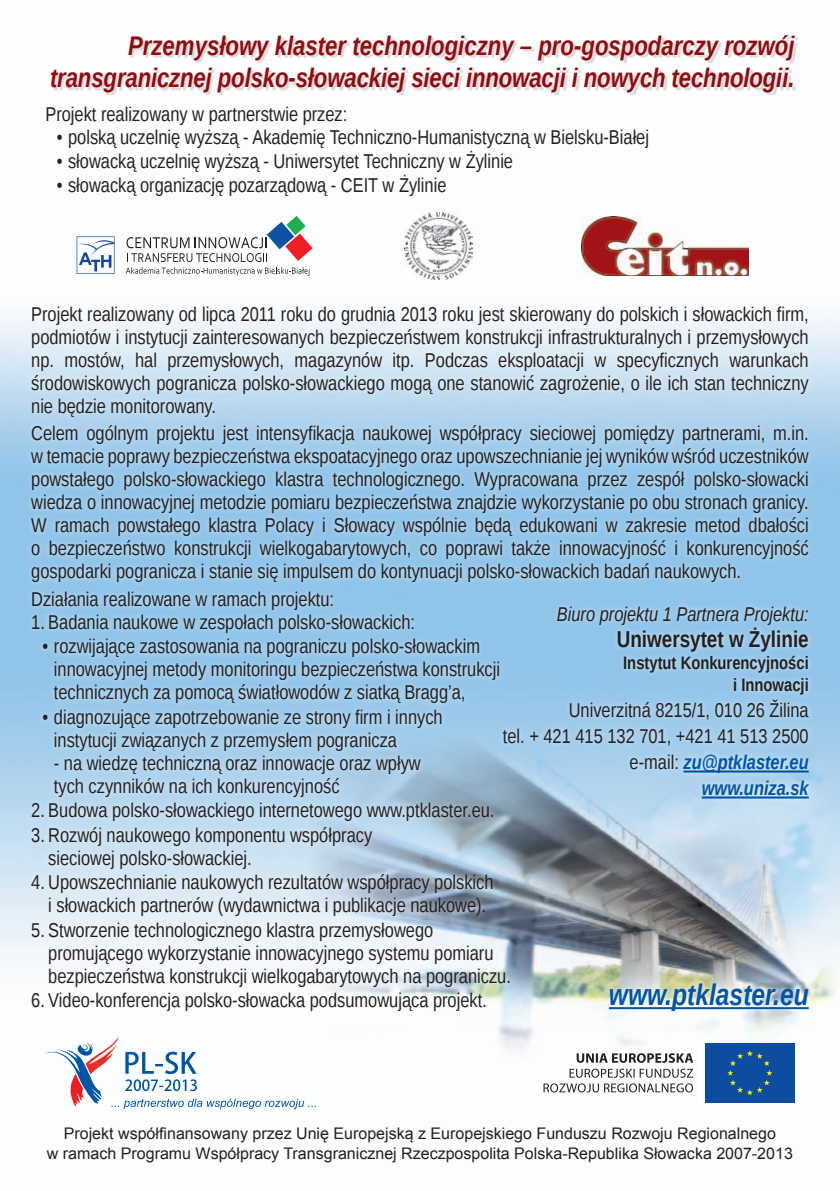
<style>
.page{position:relative;width:840px;height:1191px;background:#fff}
.page>*{position:absolute;margin:0;border:0;box-sizing:border-box;transform-origin:0 0}
.t1{font:italic 700 30px "Liberation Sans Narrow";color:#0154a6}
.t2{font:italic 700 27px/32px "Liberation Sans Narrow";letter-spacing:-.005em;color:#910b0f;text-align:right}
.t3{font:700 23px "Liberation Sans Narrow";color:#231f20}
.t4{font:20px/23px "Liberation Sans Narrow";color:#231f20}
.t5{font:italic 20px "Liberation Sans Narrow";color:#231f20}
.t6{font:700 18px/22px "Liberation Sans Narrow";color:#231f20;text-align:right}
.t7{font:16px/20px "Arial";color:#231f20;text-align:center}
.s1{font-weight:700;font-style:italic;color:#0154a6}
</style>
<div class="page">
<img style="left:0;top:37px;width:839px;height:1073px">
<div style="left:53px;top:38px;width:744px;height:57px;background:#231f20;opacity:.16"></div>
<div style="left:26px;top:300px;width:788px;height:717px;background:#fff;opacity:.6"></div>
<svg style="left:576px;top:1053px;width:116px;height:9px"></svg>
<svg style="left:543px;top:1068px;width:149px;height:24px"></svg>
<div style="left:704px;top:1043px;width:90px;height:59px;background:#0d4da1"></div>
<svg style="left:727px;top:1050px;width:45px;height:45px"></svg>
<svg style="left:45px;top:1036px;width:271px;height:73px"></svg>
<img style="left:581px;top:216px;width:167px;height:60px">
<img style="left:404px;top:212px;width:68px;height:67px">
<svg style="left:126px;top:216px;width:186px;height:60px"></svg>
<svg style="left:77px;top:236px;width:37px;height:38px"></svg>
<svg style="left:604px;top:980px;width:208px;height:35px"></svg>
<hr style="left:608px;top:1007px;width:200px;height:2px;background:#0154a6">
<div style="left:497px;top:600px;width:316px;height:204px;background:#fff;opacity:.6"></div>
<hr style="left:683px;top:770px;width:125px;height:2px;background:#0154a6">
<hr style="left:701px;top:796px;width:107px;height:2px;background:#0154a6">
<h2 class="t2" style="left:50px;top:29px;width:745px">Przemysłowy klaster technologiczny – pro-gospodarczy rozwój transgranicznej polsko-słowackiej sieci innowacji i nowych technologii.</h2>
<p class="t4" style="left:45px;top:103px;width:303px">Projekt realizowany w partnerstwie przez:</p>
<p class="t4" style="left:57px;top:126px;width:593px">• polską uczelnię wyższą - Akademię Techniczno-Humanistyczną w Bielsku-Białej</p>
<p class="t4" style="left:57px;top:150px;width:457px">• słowacką uczelnię wyższą - Uniwersytet Techniczny w Żylinie</p>
<p class="t4" style="left:57px;top:175px;width:391px">• słowacką organizację pozarządową - CEIT w Żylinie</p>
<p class="t4" style="left:31px;top:303px;width:778px;text-align:justify">Projekt realizowany od lipca 2011 roku do grudnia 2013 roku jest skierowany do polskich i słowackich firm, podmiotów i instytucji zainteresowanych bezpieczeństwem konstrukcji infrastrukturalnych i przemysłowych np. mostów, hal przemysłowych, magazynów itp. Podczas eksploatacji w specyficznych warunkach środowiskowych pogranicza polsko-słowackiego mogą one stanowić zagrożenie, o ile ich stan techniczny nie będzie monitorowany.</p>
<p class="t4" style="left:31px;top:423px;width:778px;text-align:justify">Celem ogólnym projektu jest intensyfikacja naukowej współpracy sieciowej pomiędzy partnerami, m.in. w temacie poprawy bezpieczeństwa ekspoatacyjnego oraz upowszechnianie jej wyników wśród uczestników powstałego polsko-słowackiego klastra technologicznego. Wypracowana przez zespół polsko-słowacki wiedza o innowacyjnej metodzie pomiaru bezpieczeństwa znajdzie wykorzystanie po obu stronach granicy.<br>W ramach powstałego klastra Polacy i Słowacy wspólnie będą edukowani w zakresie metod dbałości o bezpieczeństwo konstrukcji wielkogabarytowych, co poprawi także innowacyjność i konkurencyjność gospodarki pogranicza i stanie się impulsem do kontynuacji polsko-słowackich badań naukowych.</p>
<p class="t4" style="left:31px;top:588px;width:304px">Działania realizowane w ramach projektu:</p>
<p class="t4" style="left:31px;top:611px;width:385px">1. Badania naukowe w zespołach polsko-słowackich:</p>
<p class="t4" style="left:54px;top:636px;width:447px;text-indent:-11px">• rozwijające zastosowania na pograniczu polsko-słowackim innowacyjnej metody monitoringu bezpieczeństwa konstrukcji technicznych za pomocą światłowodów z siatką Bragg’a,</p>
<p class="t4" style="left:54px;top:706px;width:390px;text-indent:-11px">• diagnozujące zapotrzebowanie ze strony firm i innych instytucji związanych z przemysłem pogranicza</p>
<p class="t4" style="left:54px;top:752px;width:368px">- na wiedzę techniczną oraz innowacje oraz wpływ tych czynników na ich konkurencyjność</p>
<p class="t4" style="left:31px;top:799px;width:464px">2. Budowa polsko-słowackiego internetowego www.ptklaster.eu.</p>
<p class="t4" style="left:48px;top:824px;width:325px;text-indent:-17px">3. Rozwój naukowego komponentu współpracy sieciowej polsko-słowackiej.</p>
<p class="t4" style="left:31px;top:871px;width:463px;text-align:center">4. Upowszechnianie naukowych rezultatów współpracy polskich i słowackich partnerów (wydawnictwa i publikacje naukowe).</p>
<p class="t4" style="left:48px;top:919px;width:464px;text-indent:-17px">5. Stworzenie technologicznego klastra przemysłowego promującego wykorzystanie innowacyjnego systemu pomiaru bezpieczeństwa konstrukcji wielkogabarytowych na pograniczu.</p>
<p class="t4" style="left:31px;top:989px;width:457px">6. Video-konferencja polsko-słowacka podsumowująca projekt.</p>
<p class="t5" style="left:556px;top:601px;width:253px">Biuro projektu 1 Partnera Projektu:</p>
<p class="t3" style="left:616px;top:623px;width:193px">Uniwersytet w Żylinie</p>
<p class="t6" style="left:623px;top:652px;width:187px">Instytut Konkurencyjności i Innowacji</p>
<p class="t4" style="left:502px;top:698px;width:307px;line-height:26px;text-align:right">Univerzitná 8215/1, 010 26 Žilina<br>tel. + 421 415 132 701, +421 41 513 2500 e-mail: <span class="s1">zu@ptklaster.eu<br>www.uniza.sk</span></p>
<h1 class="t1" style="left:608px;top:974px;width:201px">www.ptklaster.eu</h1>
<p class="t7" style="left:47px;top:1123px;width:747px">Projekt współfinansowany przez Unię Europejską z Europejskiego Funduszu Rozwoju Regionalnego<br>w ramach Programu Współpracy Transgranicznej Rzeczpospolita Polska-Republika Słowacka 2007-2013</p>
</div>
